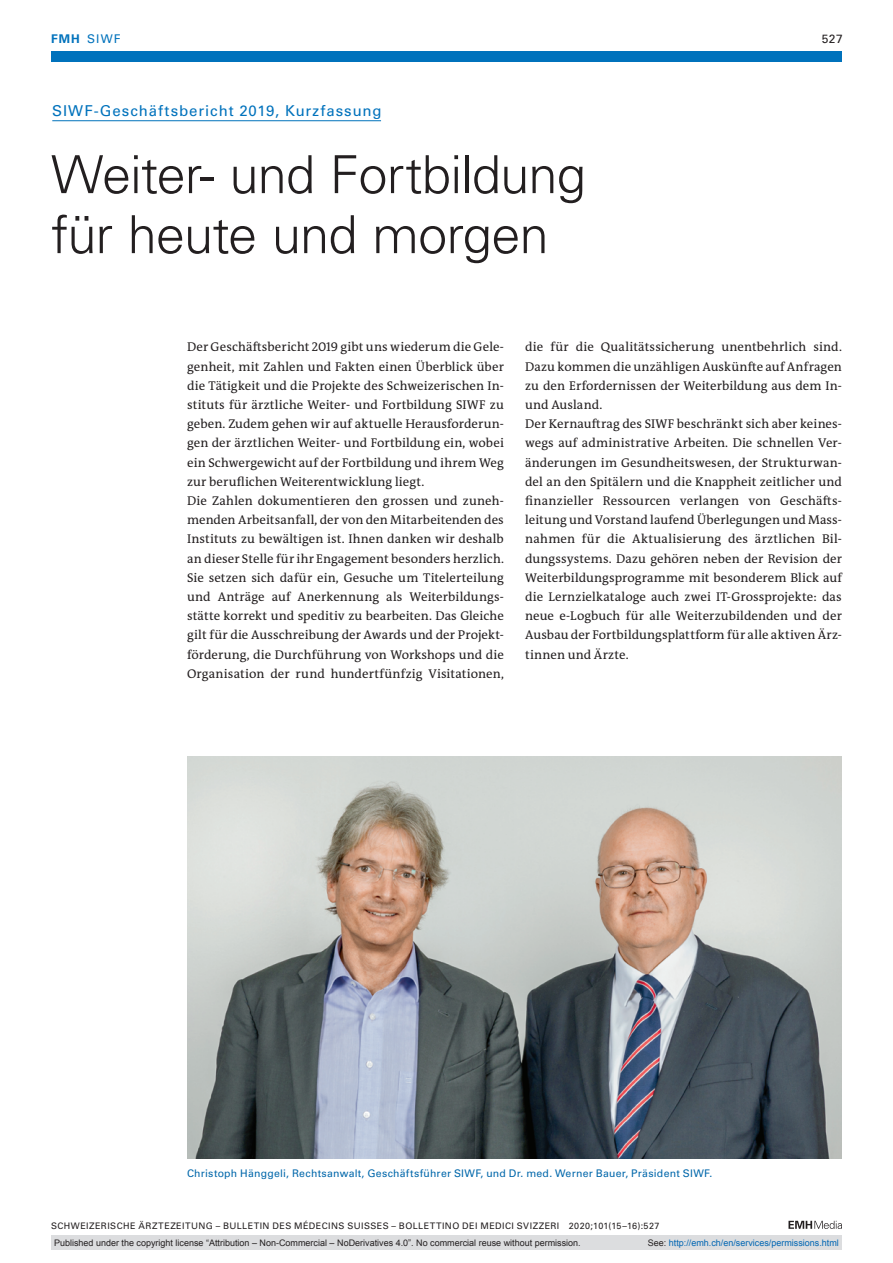
<style>
.page{position:relative;width:893px;height:1263px;background:#fff}
.page>*{position:absolute;margin:0;border:0;box-sizing:border-box;transform-origin:0 0}
.t1{font:300 52.5px/60px "Univers LT Std";letter-spacing:-.02em;color:#231f20}
.t2{font:15px "Univers LT Std";letter-spacing:.06em;color:#0072bc}
.t3{font:12.75px/19.2px "The Antiqua B W5 Plain";letter-spacing:.005em;color:#231f20}
.t4{font:12px "Univers LT Std";color:#0072bc}
.t5{font:12px "Univers LT Std";color:#231f20}
.t6{font:10.5px "Univers LT Std";letter-spacing:.025em;color:#0067aa}
.t7{font:9px "Arial";color:#231f20}
.t8{font:9px "Univers LT Std";letter-spacing:.05em;color:#231f20}
.t9{font:9px "Arial";color:#0166b3}
.s1{font-weight:700}
.s2{color:#231f20}
</style>
<div class="page">
<svg style="left:788px;top:1221px;width:54px;height:8px"></svg>
<div style="left:51px;top:51px;width:791px;height:11px;background:#0072bc"></div>
<hr style="left:52px;top:120px;width:329px;height:1px;background:#0072bc">
<img style="left:187px;top:756px;width:655px;height:403px">
<div style="left:51px;top:1235px;width:791px;height:15px;background:#dcdddf"></div>
<p class="t4" style="left:51px;top:31px;width:71px"><span class="s1">FMH</span> SIWF</p>
<p class="t5" style="left:822px;top:31px;width:22px">527</p>
<p class="t2" style="left:52px;top:102px;width:331px">SIWF-Geschäftsbericht 2019, Kurzfassung</p>
<h1 class="t1" style="left:51px;top:145px;width:536px">Weiter- und Fortbildung für heute und morgen</h1>
<p class="t3" style="left:187px;top:338px;width:318px">Der Geschäftsbericht 2019 gibt uns wiederum die Gele&shy;genheit, mit Zahlen und Fakten einen Überblick über die Tätigkeit und die Projekte des Schweizerischen In&shy;stituts für ärztliche Weiter- und Fortbildung SIWF zu geben. Zudem gehen wir auf aktuelle Herausforderun&shy;gen der ärztlichen Weiter- und Fortbildung ein, wobei ein Schwergewicht auf der Fortbildung und ihrem Weg zur beruflichen Weiterentwicklung liegt.<br>Die Zahlen dokumentieren den grossen und zuneh&shy;menden Arbeitsanfall, der von den Mitarbeitenden des Instituts zu bewältigen ist. Ihnen danken wir deshalb an dieser Stelle für ihr Engagement besonders herzlich.<br>Sie setzen sich dafür ein, Gesuche um Titelerteilung und Anträge auf Anerkennung als Weiterbildungs&shy;stätte korrekt und speditiv zu bearbeiten. Das Gleiche gilt für die Ausschreibung der Awards und der Projekt&shy;förderung, die Durchführung von Workshops und die Organisation der rund hundertfünfzig Visitationen,</p>
<p class="t3" style="left:525px;top:338px;width:318px">die für die Qualitätssicherung unentbehrlich sind.<br>Dazu kommen die unzähligen Auskünfte auf Anfragen zu den Erfordernissen der Weiterbildung aus dem In&shy;und Ausland.<br>Der Kernauftrag des SIWF beschränkt sich aber keines&shy;wegs auf administrative Arbeiten. Die schnellen Ver&shy;änderungen im Gesundheitswesen, der Strukturwan&shy;del an den Spitälern und die Knappheit zeitlicher und finanzieller Ressourcen verlangen von Geschäfts&shy;leitung und Vorstand laufend Überlegungen und Mass&shy;nahmen für die Aktualisierung des ärztlichen Bil&shy;dungssystems. Dazu gehören neben der Revision der Weiterbildungsprogramme mit besonderem Blick auf die Lernzielkataloge auch zwei IT-Grossprojekte: das neue e-Logbuch für alle Weiterzubildenden und der Ausbau der Fortbildungsplattform für alle aktiven Ärz&shy;tinnen und Ärzte.</p>
<p class="t6" style="left:187px;top:1167px;width:527px">Christoph Hänggeli, Rechtsanwalt, Geschäftsführer SIWF, und Dr. med. Werner Bauer, Präsident SIWF.</p>
<p class="t8" style="left:51px;top:1220px;width:610px">SCHWEIZERISCHE ÄRZTEZEITUNG – BULLETIN DES MÉDECINS SUISSES – BOLLETTINO DEI MEDICI SVIZZERI 2020;101(15–16):527</p>
<p class="t7" style="left:54px;top:1237px;width:528px">Published under the copyright license “Attribution – Non-Commercial – NoDerivatives 4.0”. No commercial reuse without permission.</p>
<p class="t9" style="left:648px;top:1237px;width:193px"><span class="s2">See:</span> http://emh.ch/en/services/permissions.html</p>
</div>
